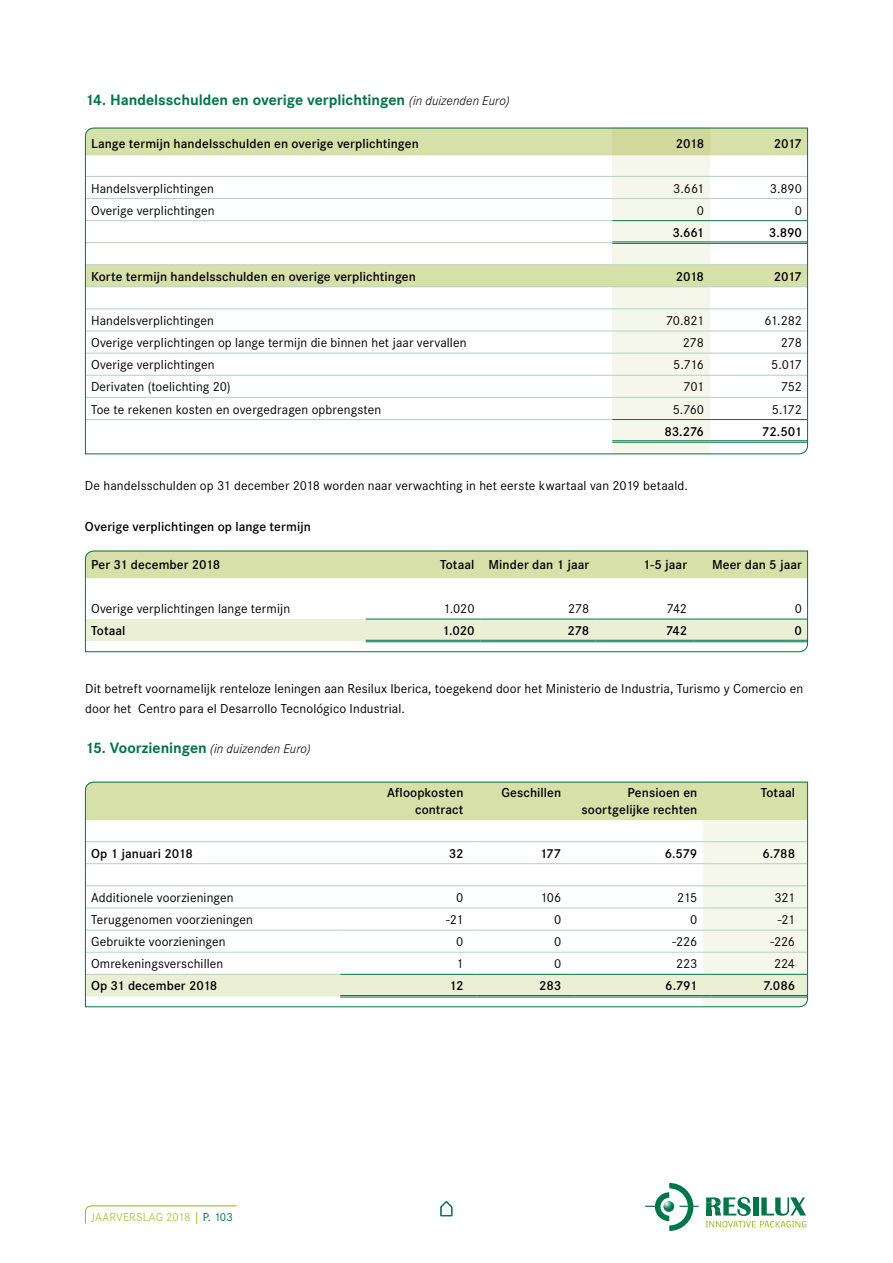
<style>
.page{position:relative;width:893px;height:1263px;background:#fff}
.page>*{position:absolute;margin:0;border:0;box-sizing:border-box;transform-origin:0 0}
.t1{font:700 15.75px "Corporate S";color:#00754a}
.t2{font:13.5px/20.2px "Corporate S";letter-spacing:.01em;color:#000}
.t3{font:600 13.5px/16.2px "Corporate S";letter-spacing:.005em;color:#000;text-align:right}
.t4{font:italic 300 13.5px "Corporate S";letter-spacing:.01em;color:#000}
.t5{font:12px "Corporate S";letter-spacing:.005em;color:#b6c557}
.s1{font-weight:300;font-style:italic;font-size:13.5px;color:#000}
.s2{font-weight:700;font-style:normal;font-size:15.75px;color:#00754a}
.s3{color:#9cb40d}
.s4{color:#00754a}
</style>
<div class="page">
<svg style="left:85px;top:1205px;width:152px;height:19px"></svg>
<svg style="left:85px;top:127px;width:723px;height:328px"></svg>
<svg style="left:85px;top:550px;width:723px;height:102px"></svg>
<svg style="left:85px;top:781px;width:723px;height:226px"></svg>
<svg style="left:706px;top:1197px;width:100px;height:30px"></svg>
<svg style="left:645px;top:1183px;width:54px;height:48px"></svg>
<svg style="left:440px;top:1201px;width:13px;height:16px"></svg>
<p class="t1" style="left:85px;top:91px;width:426px">14. Handelsschulden en overige verplichtingen <span class="s1">(in duizenden Euro)</span></p>
<p class="t3" style="left:91px;top:136px;width:329px">Lange termijn handelsschulden en overige verplichtingen</p>
<p class="t3" style="left:676px;top:136px;width:30px">2018</p>
<p class="t3" style="left:774px;top:136px;width:30px">2017</p>
<p class="t2" style="left:91px;top:178px;width:124px">Handelsverplichtingen</p>
<p class="t2" style="left:673px;top:178px;width:32px">3.661</p>
<p class="t2" style="left:770px;top:178px;width:34px">3.890</p>
<p class="t2" style="left:91px;top:200px;width:125px">Overige verplichtingen</p>
<p class="t2" style="left:697px;top:200px;width:9px">0</p>
<p class="t2" style="left:795px;top:200px;width:9px">0</p>
<p class="t3" style="left:672px;top:224px;width:33px">3.661</p>
<p class="t3" style="left:769px;top:224px;width:35px">3.890</p>
<p class="t3" style="left:91px;top:268px;width:326px">Korte termijn handelsschulden en overige verplichtingen</p>
<p class="t3" style="left:676px;top:268px;width:30px">2018</p>
<p class="t3" style="left:774px;top:268px;width:30px">2017</p>
<p class="t2" style="left:91px;top:311px;width:124px">Handelsverplichtingen</p>
<p class="t2" style="left:666px;top:311px;width:40px">70.821</p>
<p class="t2" style="left:764px;top:311px;width:39px">61.282</p>
<p class="t2" style="left:91px;top:333px;width:377px">Overige verplichtingen op lange termijn die binnen het jaar vervallen</p>
<p class="t2" style="left:683px;top:333px;width:23px">278</p>
<p class="t2" style="left:781px;top:333px;width:23px">278</p>
<p class="t2" style="left:91px;top:355px;width:125px">Overige verplichtingen</p>
<p class="t2" style="left:673px;top:355px;width:32px">5.716</p>
<p class="t2" style="left:771px;top:355px;width:32px">5.017</p>
<p class="t2" style="left:91px;top:377px;width:141px">Derivaten (toelichting 20)</p>
<p class="t2" style="left:684px;top:377px;width:22px">701</p>
<p class="t2" style="left:781px;top:377px;width:22px">752</p>
<p class="t2" style="left:91px;top:399px;width:292px">Toe te rekenen kosten en overgedragen opbrengsten</p>
<p class="t2" style="left:673px;top:399px;width:33px">5.760</p>
<p class="t2" style="left:772px;top:399px;width:31px">5.172</p>
<p class="t3" style="left:664px;top:423px;width:41px">83.276</p>
<p class="t3" style="left:762px;top:423px;width:41px">72.501</p>
<p class="t2" style="left:85px;top:476px;width:604px">De handelsschulden op 31 december 2018 worden naar verwachting in het eerste kwartaal van 2019 betaald.</p>
<p class="t3" style="left:85px;top:518px;width:227px">Overige verplichtingen op lange termijn</p>
<p class="t3" style="left:91px;top:556px;width:131px">Per 31 december 2018</p>
<p class="t3" style="left:440px;top:556px;width:151px">Totaal Minder dan 1 jaar</p>
<p class="t3" style="left:643px;top:556px;width:46px">1-5 jaar</p>
<p class="t3" style="left:712px;top:556px;width:91px">Meer dan 5 jaar</p>
<p class="t2" style="left:91px;top:599px;width:201px">Overige verplichtingen lange termijn</p>
<p class="t2" style="left:443px;top:599px;width:33px">1.020</p>
<p class="t2" style="left:568px;top:599px;width:23px">278</p>
<p class="t2" style="left:667px;top:599px;width:22px">742</p>
<p class="t2" style="left:795px;top:599px;width:9px">0</p>
<p class="t3" style="left:91px;top:623px;width:36px">Totaal</p>
<p class="t3" style="left:442px;top:623px;width:34px">1.020</p>
<p class="t3" style="left:567px;top:623px;width:23px">278</p>
<p class="t3" style="left:666px;top:623px;width:23px">742</p>
<p class="t3" style="left:794px;top:623px;width:9px">0</p>
<p class="t2" style="left:85px;top:678px;width:720px">Dit betreft voornamelijk renteloze leningen aan Resilux Iberica, toegekend door het Ministerio de Industria, Turismo y Comercio en door het Centro para el Desarrollo Tecnológico Industrial.</p>
<p class="t4" style="left:85px;top:741px;width:227px"><span class="s2">15. Voorzieningen</span> (in duizenden Euro)</p>
<p class="t3" style="left:387px;top:785px;width:78px">Afloopkosten contract</p>
<p class="t3" style="left:501px;top:785px;width:61px">Geschillen</p>
<p class="t3" style="left:582px;top:785px;width:117px">Pensioen en soortgelijke rechten</p>
<p class="t3" style="left:761px;top:785px;width:36px">Totaal</p>
<p class="t3" style="left:91px;top:845px;width:103px">Op 1 januari 2018</p>
<p class="t3" style="left:449px;top:845px;width:16px">32</p>
<p class="t3" style="left:540px;top:845px;width:23px">177</p>
<p class="t3" style="left:665px;top:845px;width:34px">6.579</p>
<p class="t3" style="left:762px;top:845px;width:34px">6.788</p>
<p class="t2" style="left:91px;top:887px;width:144px">Additionele voorzieningen</p>
<p class="t2" style="left:456px;top:887px;width:9px">0</p>
<p class="t2" style="left:540px;top:887px;width:23px">106</p>
<p class="t2" style="left:677px;top:887px;width:22px">215</p>
<p class="t2" style="left:775px;top:887px;width:22px">321</p>
<p class="t2" style="left:91px;top:910px;width:163px">Teruggenomen voorzieningen</p>
<p class="t2" style="left:446px;top:910px;width:19px">-21</p>
<p class="t2" style="left:554px;top:910px;width:9px">0</p>
<p class="t2" style="left:690px;top:910px;width:9px">0</p>
<p class="t2" style="left:778px;top:910px;width:19px">-21</p>
<p class="t2" style="left:91px;top:932px;width:136px">Gebruikte voorzieningen</p>
<p class="t2" style="left:456px;top:932px;width:9px">0</p>
<p class="t2" style="left:554px;top:932px;width:9px">0</p>
<p class="t2" style="left:673px;top:932px;width:26px">-226</p>
<p class="t2" style="left:770px;top:932px;width:26px">-226</p>
<p class="t2" style="left:91px;top:954px;width:134px">Omrekeningsverschillen</p>
<p class="t2" style="left:456px;top:954px;width:9px">1</p>
<p class="t2" style="left:554px;top:954px;width:9px">0</p>
<p class="t2" style="left:676px;top:954px;width:23px">223</p>
<p class="t2" style="left:774px;top:954px;width:23px">224</p>
<p class="t3" style="left:91px;top:978px;width:128px">Op 31 december 2018</p>
<p class="t3" style="left:449px;top:978px;width:16px">12</p>
<p class="t3" style="left:539px;top:978px;width:24px">283</p>
<p class="t3" style="left:665px;top:978px;width:34px">6.791</p>
<p class="t3" style="left:763px;top:978px;width:33px">7.086</p>
<p class="t5" style="left:91px;top:1210px;width:143px">JAARVERSLAG 2018 <span class="s3">|</span> <span class="s4">P. 103</span></p>
</div>
